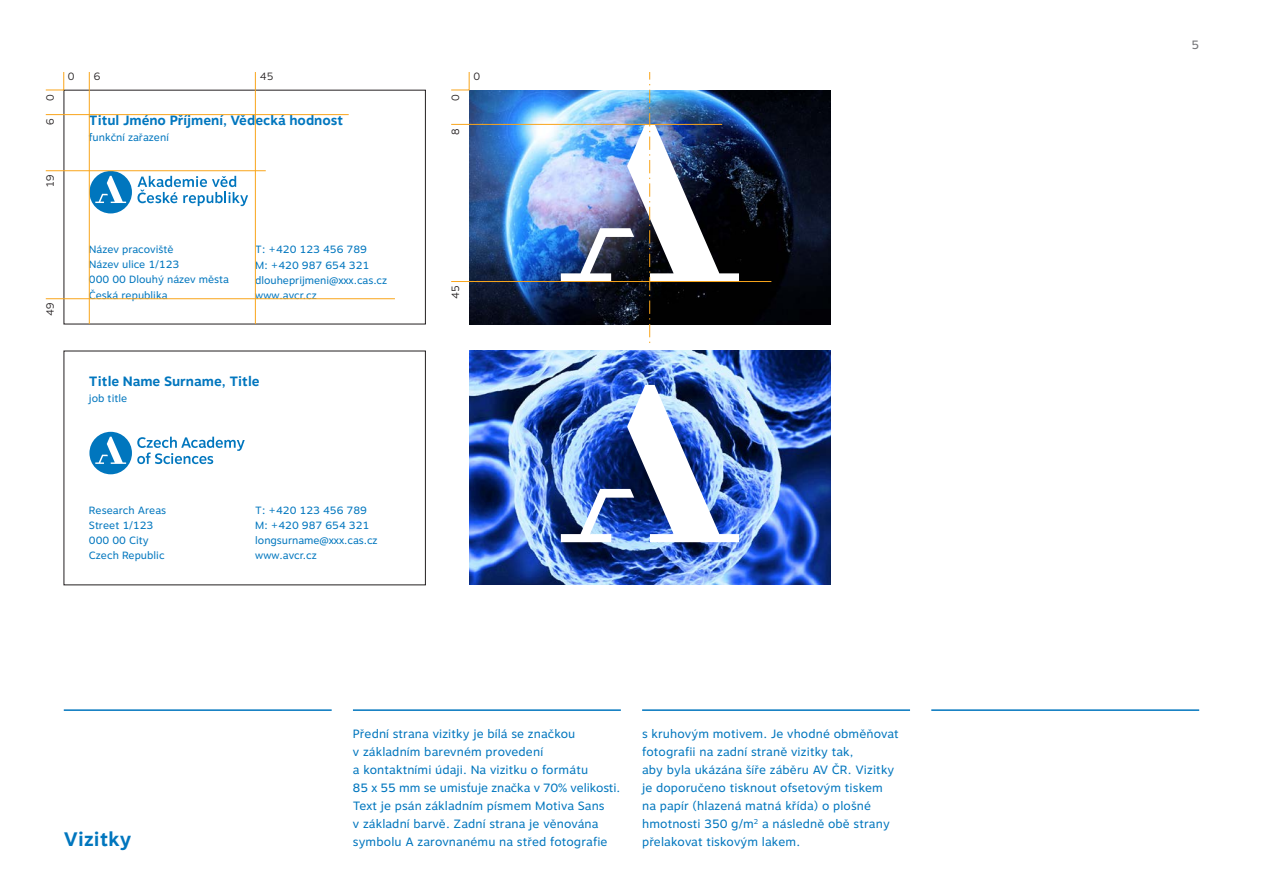
<style>
.page{position:relative;width:1263px;height:893px;background:#fff}
.page>*{position:absolute;margin:0;border:0;box-sizing:border-box;transform-origin:0 0}
.titulky_2{font:700 19.5px "Motiva Sans";letter-spacing:.01em;color:#0076be}
.t1{font:700 13.5px "Motiva Sans";color:#0076be}
.text{font:12px/18px "Motiva Sans";letter-spacing:.01em;color:#0076be}
.t2{font:12px "Motiva Sans";color:#757679}
.t3{font:10.5px/15px "Motiva Sans";color:#0076be}
.text-2{font:300 10.5px "Motiva Sans";letter-spacing:.01em;color:#231f20}
</style>
<div class="page">
<hr style="left:64px;top:709px;width:268px;height:2px;background:#0076be">
<hr style="left:353px;top:709px;width:268px;height:2px;background:#0076be">
<hr style="left:642px;top:709px;width:268px;height:2px;background:#0076be">
<hr style="left:931px;top:709px;width:268px;height:2px;background:#0076be">
<div style="left:89px;top:171px;width:43px;height:42px;background:#0076be;border-radius:50%"></div>
<svg style="left:95px;top:176px;width:31px;height:27px"></svg>
<svg style="left:137px;top:176px;width:111px;height:30px"></svg>
<div style="left:89px;top:432px;width:43px;height:42px;background:#0076be;border-radius:50%"></div>
<svg style="left:137px;top:437px;width:108px;height:27px"></svg>
<svg style="left:95px;top:437px;width:31px;height:27px"></svg>
<img style="left:469px;top:351px;width:362px;height:234px">
<img style="left:561px;top:385px;width:178px;height:157px">
<img style="left:469px;top:90px;width:362px;height:234px">
<hr style="left:89px;top:72px;width:1px;height:252px;background:#f9a51b">
<img style="left:561px;top:72px;width:178px;height:271px">
<hr style="left:255px;top:72px;width:1px;height:252px;background:#f9a51b">
<hr style="left:46px;top:114px;width:303px;height:1px;background:#f9a51b">
<hr style="left:451px;top:124px;width:271px;height:1px;background:#f9a51b">
<hr style="left:451px;top:281px;width:320px;height:1px;background:#f9a51b">
<hr style="left:46px;top:170px;width:220px;height:1px;background:#f9a51b">
<hr style="left:46px;top:298px;width:349px;height:1px;background:#f9a51b">
<svg style="left:45px;top:72px;width:19px;height:18px"></svg>
<svg style="left:451px;top:72px;width:19px;height:18px"></svg>
<p class="text-2" style="left:68px;top:70px;width:8px">0</p>
<p class="text-2" style="left:94px;top:70px;width:8px">6</p>
<p class="text-2" style="left:260px;top:70px;width:15px">45</p>
<p class="text-2" style="left:473px;top:70px;width:8px">0</p>
<p class="text-2" style="left:44px;top:101px;width:8px;rotate:-90deg">0</p>
<p class="text-2" style="left:449px;top:101px;width:8px;rotate:-90deg">0</p>
<p class="text-2" style="left:44px;top:125px;width:8px;rotate:-90deg">6</p>
<p class="text-2" style="left:449px;top:135px;width:8px;rotate:-90deg">8</p>
<p class="t1" style="left:89px;top:112px;width:256px">Titul Jméno Příjmení, Vědecká hodnost</p>
<p class="t3" style="left:89px;top:131px;width:81px">funkční zařazení</p>
<p class="text-2" style="left:44px;top:187px;width:14px;rotate:-90deg">19</p>
<p class="text-2" style="left:44px;top:316px;width:15px;rotate:-90deg">49</p>
<p class="t3" style="left:89px;top:243px;width:142px">Název pracoviště<br>Název ulice 1/123<br>000 00 Dlouhý název města<br>Česká republika</p>
<p class="t3" style="left:255px;top:243px;width:133px">T: +420 123 456 789<br>M: +420 987 654 321 dlouheprijmeni@xxx.cas.cz www.avcr.cz</p>
<p class="t1" style="left:89px;top:373px;width:172px">Title Name Surname, Title</p>
<p class="t3" style="left:89px;top:392px;width:40px">job title</p>
<p class="t3" style="left:89px;top:504px;width:79px">Research Areas<br>Street 1/123<br>000 00 City<br>Czech Republic</p>
<p class="t3" style="left:255px;top:504px;width:124px">T: +420 123 456 789<br>M: +420 987 654 321 longsurname@xxx.cas.cz www.avcr.cz</p>
<p class="text-2" style="left:449px;top:299px;width:15px;rotate:-90deg">45</p>
<p class="text" style="left:353px;top:726px;width:269px">Přední strana vizitky je bílá se značkou<br>v základním barevném provedení<br>a kontaktními údaji. Na vizitku o formátu<br>85 x 55 mm se umisťuje značka v 70% velikosti.<br>Text je psán základním písmem Motiva Sans<br>v základní barvě. Zadní strana je věnována symbolu A zarovnanému na střed fotografie</p>
<p class="text" style="left:642px;top:726px;width:258px">s kruhovým motivem. Je vhodné obměňovat fotografii na zadní straně vizitky tak,<br>aby byla ukázána šíře záběru AV ČR. Vizitky je doporučeno tisknout ofsetovým tiskem na papír (hlazená matná křída) o plošné hmotnosti 350 g/m<sup>2</sup> a následně obě strany</p>
<p class="titulky_2" style="left:64px;top:828px;width:69px">Vizitky</p>
<p class="text" style="left:642px;top:834px;width:159px">přelakovat tiskovým lakem.</p>
<p class="t2" style="left:1191px;top:38px;width:9px">5</p>
</div>
